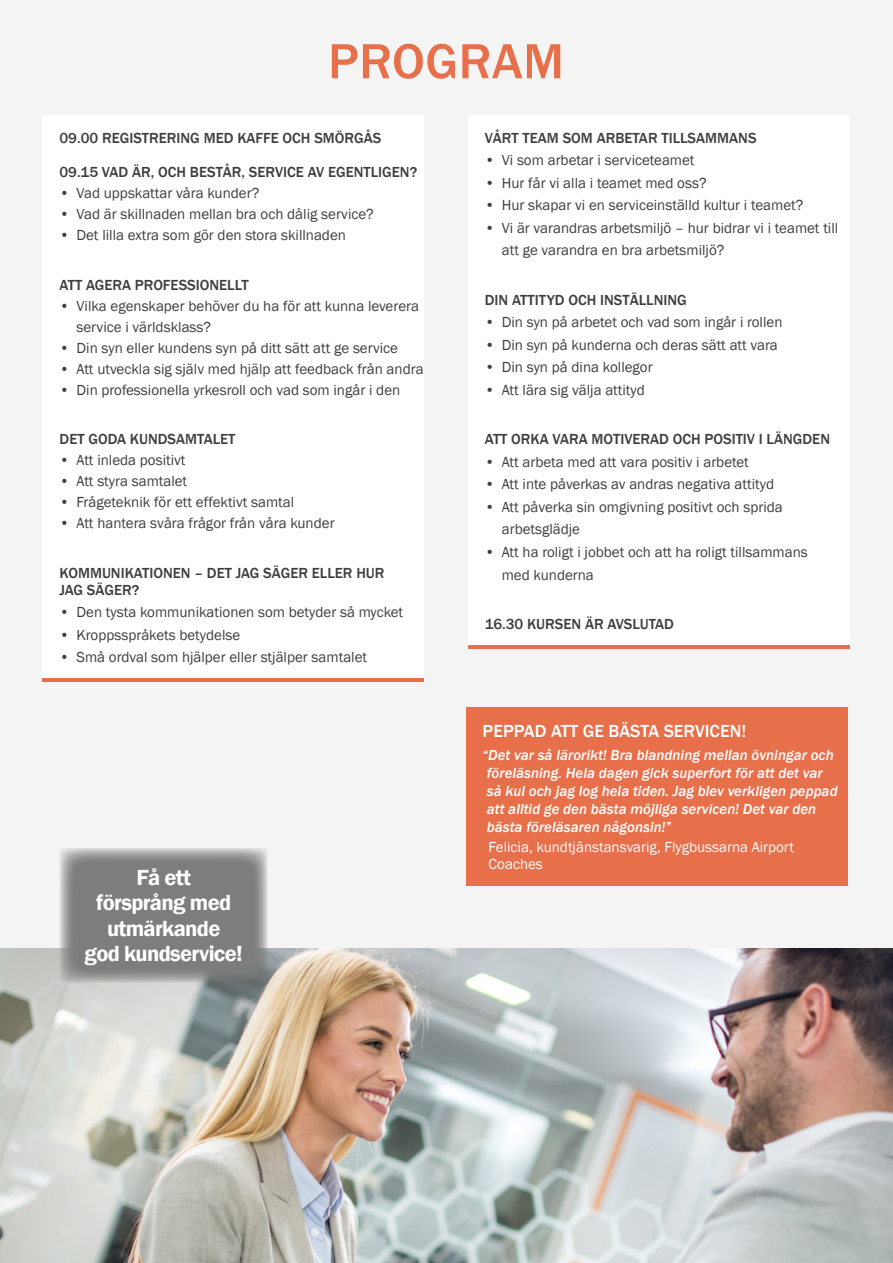
<style>
.page{position:relative;width:893px;height:1263px;background:#f4f4f4}
.page>*{position:absolute;margin:0;border:0;box-sizing:border-box;transform-origin:0 0}
.t1{font:500 51px "Franklin Gothic";letter-spacing:.01em;color:#e76f49}
.t2{font:600 22.5px/25.5px "Franklin Gothic";letter-spacing:-.03em;color:#fff;text-align:center}
.t3{font:500 18px "Franklin Gothic";color:#fff}
.t4{font:15px/22.5px "Franklin Gothic";color:#3e3e3f}
.t5{font:500 15px/16.5px "Franklin Gothic";color:#3e3e3f}
.t6{font:italic 500 15px/18px "Franklin Gothic";color:#fff}
.t7{font:15px/16.5px "Franklin Gothic";color:#fff}
</style>
<div class="page">
<div style="left:43px;top:115px;width:381px;height:563px;background:#fff"></div>
<div style="left:468px;top:115px;width:382px;height:530px;background:#fff"></div>
<hr style="left:43px;top:678px;width:381px;height:3px;background:#e76f49">
<hr style="left:468px;top:645px;width:382px;height:3px;background:#e76f49">
<div style="left:466px;top:708px;width:381px;height:178px;background:#e76f49"></div>
<img style="left:0;top:948px;width:893px;height:315px">
<svg style="left:60px;top:848px;width:208px;height:134px;background:#878787"></svg>
<h1 class="t1" style="left:328px;top:30px;width:237px">PROGRAM</h1>
<p class="t5" style="left:60px;top:130px;width:323px">09.00 REGISTRERING MED KAFFE OCH SMÖRGÅS</p>
<p class="t5" style="left:60px;top:164px;width:359px">09.15 VAD ÄR, OCH BESTÅR, SERVICE AV EGENTLIGEN?</p>
<p class="t4" style="left:60px;top:183px;width:201px">• Vad uppskattar våra kunder?</p>
<p class="t4" style="left:60px;top:204px;width:316px">• Vad är skillnaden mellan bra och dålig service?</p>
<p class="t4" style="left:60px;top:225px;width:288px">• Det lilla extra som gör den stora skillnaden</p>
<p class="t5" style="left:60px;top:277px;width:191px">ATT AGERA PROFESSIONELLT</p>
<p class="t4" style="left:77px;top:296px;width:344px;line-height:21px;text-indent:-17px">• Vilka egenskaper behöver du ha för att kunna leverera service i världsklass?</p>
<p class="t4" style="left:60px;top:337px;width:340px">• Din syn eller kundens syn på ditt sätt att ge service</p>
<p class="t4" style="left:60px;top:358px;width:366px">• Att utveckla sig själv med hjälp att feedback från andra</p>
<p class="t4" style="left:60px;top:379px;width:342px">• Din professionella yrkesroll och vad som ingår i den</p>
<p class="t5" style="left:60px;top:431px;width:177px">DET GODA KUNDSAMTALET</p>
<p class="t4" style="left:60px;top:450px;width:128px">• Att inleda positivt</p>
<p class="t4" style="left:60px;top:471px;width:129px">• Att styra samtalet</p>
<p class="t4" style="left:60px;top:492px;width:236px">• Frågeteknik för ett effektivt samtal</p>
<p class="t4" style="left:60px;top:513px;width:277px">• Att hantera svåra frågor från våra kunder</p>
<p class="t5" style="left:60px;top:565px;width:326px">KOMMUNIKATIONEN – DET JAG SÄGER ELLER HUR<br>JAG SÄGER?</p>
<p class="t4" style="left:60px;top:601px;width:345px">• Den tysta kommunikationen som betyder så mycket</p>
<p class="t4" style="left:60px;top:624px;width:182px">• Kroppsspråkets betydelse</p>
<p class="t4" style="left:60px;top:646px;width:309px">• Små ordval som hjälper eller stjälper samtalet</p>
<h2 class="t2" style="left:85px;top:865px;width:160px">Få ett<br>försprång med utmärkande<br>god kundservice!</h2>
<p class="t5" style="left:485px;top:130px;width:273px">VÅRT TEAM SOM ARBETAR TILLSAMMANS</p>
<p class="t4" style="left:485px;top:150px;width:211px">• Vi som arbetar i serviceteamet</p>
<p class="t4" style="left:485px;top:172px;width:223px">• Hur får vi alla i teamet med oss?</p>
<p class="t4" style="left:485px;top:195px;width:320px">• Hur skapar vi en serviceinställd kultur i teamet?</p>
<p class="t4" style="left:502px;top:217px;width:338px;text-indent:-17px">• Vi är varandras arbetsmiljö – hur bidrar vi i teamet till att ge varandra en bra arbetsmiljö?</p>
<p class="t5" style="left:485px;top:292px;width:204px">DIN ATTITYD OCH INSTÄLLNING</p>
<p class="t4" style="left:485px;top:312px;width:299px">• Din syn på arbetet och vad som ingår i rollen</p>
<p class="t4" style="left:485px;top:334px;width:295px">• Din syn på kunderna och deras sätt att vara</p>
<p class="t4" style="left:485px;top:357px;width:169px">• Din syn på dina kollegor</p>
<p class="t4" style="left:485px;top:379px;width:162px">• Att lära sig välja attityd</p>
<p class="t5" style="left:485px;top:431px;width:347px">ATT ORKA VARA MOTIVERAD OCH POSITIV I LÄNGDEN</p>
<p class="t4" style="left:485px;top:451px;width:266px">• Att arbeta med att vara positiv i arbetet</p>
<p class="t4" style="left:485px;top:474px;width:291px">• Att inte påverkas av andras negativa attityd</p>
<p class="t4" style="left:502px;top:496px;width:283px;text-indent:-17px">• Att påverka sin omgivning positivt och sprida arbetsglädje</p>
<p class="t4" style="left:502px;top:541px;width:308px;text-indent:-17px">• Att ha roligt i jobbet och att ha roligt tillsammans med kunderna</p>
<p class="t5" style="left:485px;top:616px;width:191px">16.30 KURSEN ÄR AVSLUTAD</p>
<p class="t3" style="left:483px;top:720px;width:265px">PEPPAD ATT GE BÄSTA SERVICEN!</p>
<p class="t6" style="left:483px;top:746px;width:357px">“Det var så lärorikt! Bra blandning mellan övningar och föreläsning. Hela dagen gick superfort för att det var<br>så kul och jag log hela tiden. Jag blev verkligen peppad att alltid ge den bästa möjliga servicen! Det var den bästa föreläsaren någonsin!”</p>
<p class="t7" style="left:489px;top:839px;width:307px">Felicia, kundtjänstansvarig, Flygbussarna Airport<br>Coaches</p>
</div>
